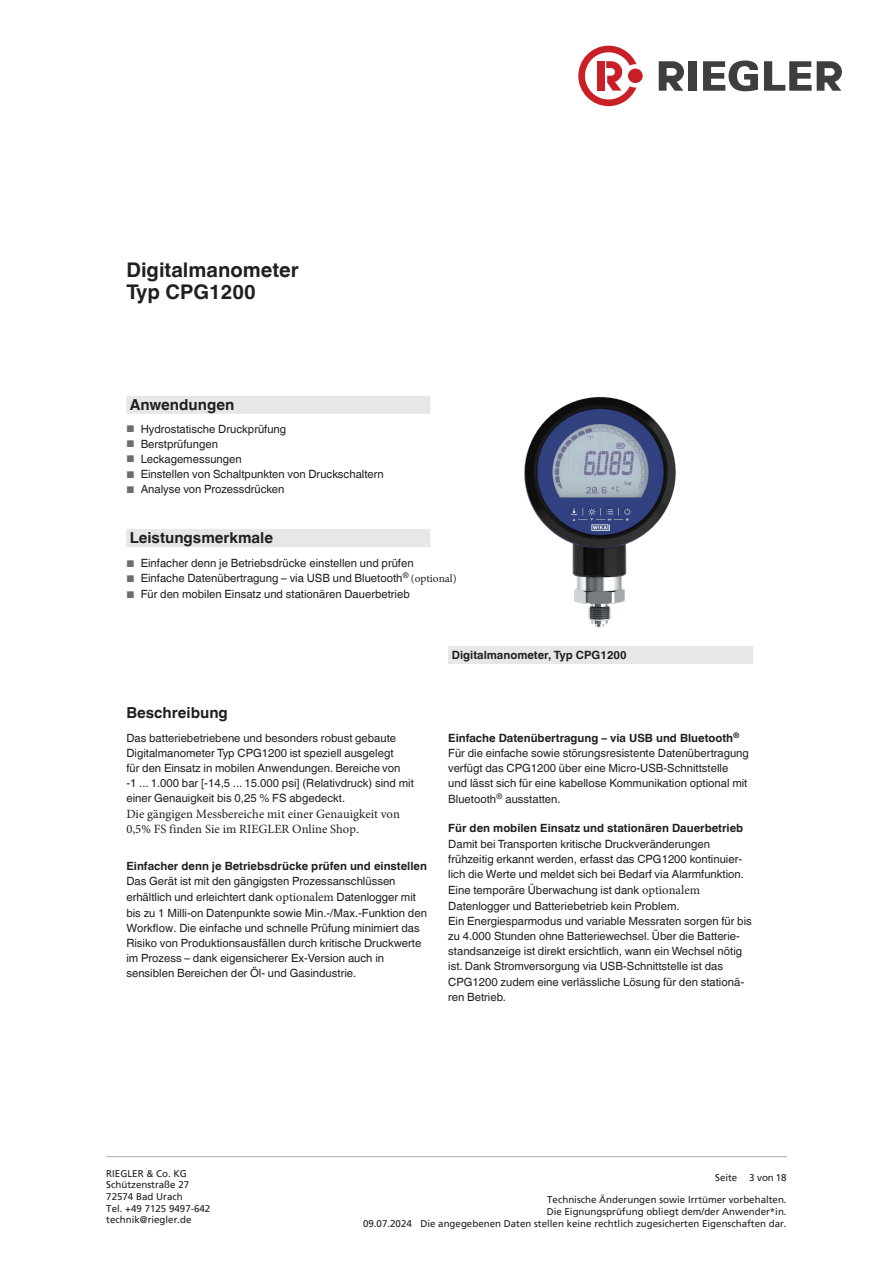
<style>
.page{position:relative;width:893px;height:1263px;background:#fff}
.page>*{position:absolute;margin:0;border:0;box-sizing:border-box;transform-origin:0 0}
.Update_OIDs{font:700 20.25px/22.6px "Helvetica World";color:#231f20}
.Update_OIDs-2{font:700 15.15px "Helvetica World";color:#231f20}
.Update_OIDs-3{font:12.6px/15.1px "Minion Pro";color:#231f20}
.Update_OIDs-4{font:11.4px/15.3px "Helvetica World";color:#231f20}
.Update_OIDs-5{font:700 11.4px "Helvetica World";color:#231f20}
.SeitenfußText_rechts{font:9.75px "Frutiger LT Pro";color:#231f20}
.SeitenfußText_links{font:9.75px/11.7px "Frutiger LT Pro";color:#231f20}
.s1{font-size:9.6px;color:#6c6d70}
.s2{font-family:"Minion Pro"}
.s3{font-weight:700}
.s4{font-family:"Minion Pro";font-size:12.6px}
</style>
<div class="page">
<svg style="left:659px;top:61px;width:25px;height:30px"></svg>
<div style="left:689px;top:61px;width:8px;height:30px;background:#3e3e3f"></div>
<svg style="left:703px;top:61px;width:55px;height:30px"></svg>
<svg style="left:764px;top:61px;width:78px;height:30px"></svg>
<svg style="left:578px;top:46px;width:58px;height:60px"></svg>
<div style="left:628px;top:69px;width:15px;height:14px;background:#c82026;border-radius:50%"></div>
<hr style="left:106px;top:1156px;width:681px;height:1px;background:#a8a9ad">
<div style="left:448px;top:646px;width:304px;height:18px;background:#e6e7e9"></div>
<img style="left:524px;top:396px;width:152px;height:232px">
<svg style="left:126px;top:396px;width:304px;height:151px"></svg>
<p class="Update_OIDs" style="left:126px;top:258px;width:174px">Digitalmanometer<br>Typ CPG1200</p>
<p class="Update_OIDs-2" style="left:130px;top:396px;width:106px">Anwendungen</p>
<p class="Update_OIDs-4" style="left:126px;top:421px;width:161px"><span class="s1">■</span> Hydrostatische Druckprüfung</p>
<p class="Update_OIDs-4" style="left:126px;top:436px;width:93px"><span class="s1">■</span> Berstprüfungen</p>
<p class="Update_OIDs-4" style="left:126px;top:451px;width:117px"><span class="s1">■</span> Leckagemessungen</p>
<p class="Update_OIDs-4" style="left:126px;top:466px;width:259px"><span class="s1">■</span> Einstellen von Schaltpunkten von Druckschaltern</p>
<p class="Update_OIDs-4" style="left:126px;top:482px;width:160px"><span class="s1">■</span> Analyse von Prozessdrücken</p>
<p class="Update_OIDs-2" style="left:130px;top:529px;width:145px">Leistungsmerkmale</p>
<p class="Update_OIDs-4" style="left:126px;top:555px;width:289px"><span class="s1">■</span> Einfacher denn je Betriebsdrücke einstellen und prüfen</p>
<p class="Update_OIDs-4" style="left:126px;top:571px;width:332px"><span class="s1">■</span> Einfache Datenübertragung – via USB und Bluetooth<sup>®</sup> <span class="s2">(optional)</span></p>
<p class="Update_OIDs-4" style="left:126px;top:587px;width:285px"><span class="s1">■</span> Für den mobilen Einsatz und stationären Dauerbetrieb</p>
<p class="Update_OIDs-2" style="left:126px;top:704px;width:103px">Beschreibung</p>
<p class="Update_OIDs-4" style="left:126px;top:730px;width:289px">Das batteriebetriebene und besonders robust gebaute Digitalmanometer Typ CPG1200 ist speziell ausgelegt<br>für den Einsatz in mobilen Anwendungen. Bereiche von<br>-1 ... 1.000 bar [-14,5 ... 15.000 psi] (Relativdruck) sind mit einer Genauigkeit bis 0,25 % FS abgedeckt.</p>
<p class="Update_OIDs-3" style="left:126px;top:807px;width:275px">Die gängigen Messbereiche mit einer Genauigkeit von<br>0,5% FS finden Sie im RIEGLER Online Shop.</p>
<p class="Update_OIDs-4" style="left:126px;top:858px;width:302px"><span class="s3">Einfacher denn je Betriebsdrücke prüfen und einstellen </span>Das Gerät ist mit den gängigsten Prozessanschlüssen erhältlich und erleichtert dank <span class="s4">optionalem</span> Datenlogger mit bis zu 1 Milli-on Datenpunkte sowie Min.-/Max.-Funktion den Workflow. Die einfache und schnelle Prüfung minimiert das Risiko von Produktionsausfällen durch kritische Druckwerte im Prozess – dank eigensicherer Ex-Version auch in sensiblen Bereichen der Öl- und Gasindustrie.</p>
<p class="Update_OIDs-5" style="left:452px;top:649px;width:176px">Digitalmanometer, Typ CPG1200</p>
<p class="Update_OIDs-4" style="left:448px;top:730px;width:302px"><span class="s3">Einfache Datenübertragung – via USB und Bluetooth</span><sup>® </sup>Für die einfache sowie störungsresistente Datenübertragung verfügt das CPG1200 über eine Micro-USB-Schnittstelle und lässt sich für eine kabellose Kommunikation optional mit Bluetooth<sup>®</sup> ausstatten.</p>
<p class="Update_OIDs-4" style="left:448px;top:821px;width:305px"><span class="s3">Für den mobilen Einsatz und stationären Dauerbetrieb </span>Damit bei Transporten kritische Druckveränderungen frühzeitig erkannt werden, erfasst das CPG1200 kontinuier&shy;lich die Werte und meldet sich bei Bedarf via Alarmfunktion.<br>Eine temporäre Überwachung ist dank <span class="s4">optionalem </span>Datenlogger und Batteriebetrieb kein Problem.<br>Ein Energiesparmodus und variable Messraten sorgen für bis zu 4.000 Stunden ohne Batteriewechsel. Über die Batterie&shy;standsanzeige ist direkt ersichtlich, wann ein Wechsel nötig ist. Dank Stromversorgung via USB-Schnittstelle ist das CPG1200 zudem eine verlässliche Lösung für den stationä&shy;ren Betrieb.</p>
<p class="SeitenfußText_links" style="left:106px;top:1167px;width:105px">RIEGLER &amp; Co. KG<br>Schützenstraße 27<br>72574 Bad Urach<br>Tel. +49 7125 9497-642 technik@riegler.de</p>
<p class="SeitenfußText_rechts" style="left:363px;top:1217px;width:50px">09.07.2024</p>
<p class="SeitenfußText_rechts" style="left:715px;top:1172px;width:24px">Seite</p>
<p class="SeitenfußText_rechts" style="left:749px;top:1172px;width:39px">3 von 18</p>
<p class="SeitenfußText_rechts" style="left:547px;top:1194px;width:241px">Technische Änderungen sowie Irrtümer vorbehalten.</p>
<p class="SeitenfußText_rechts" style="left:547px;top:1206px;width:241px">Die Eignungsprüfung obliegt dem/der Anwender*in.</p>
<p class="SeitenfußText_rechts" style="left:420px;top:1217px;width:368px">Die angegebenen Daten stellen keine rechtlich zugesicherten Eigenschaften dar.</p>
</div>
